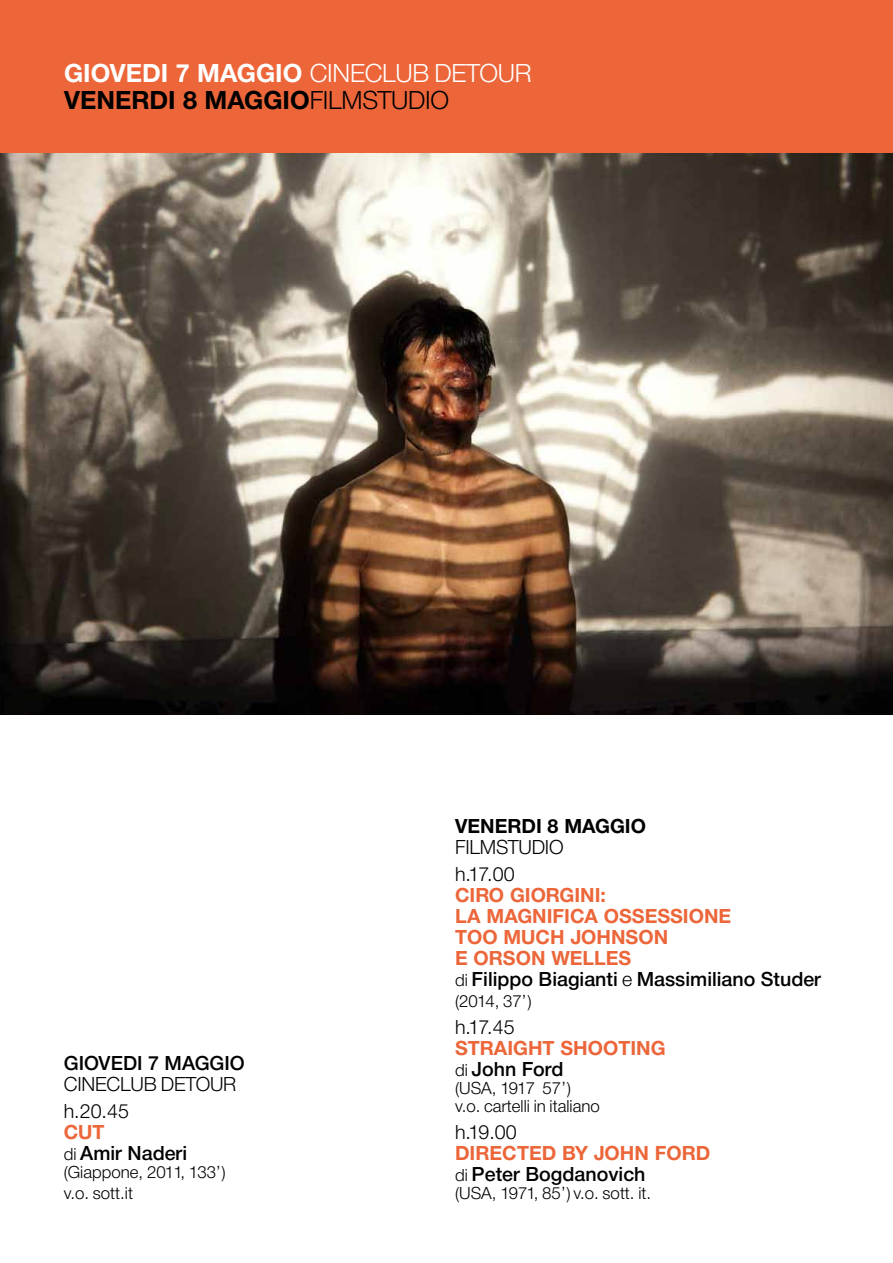
<style>
.page{position:relative;width:893px;height:1263px;background:#fff}
.page>*{position:absolute;margin:0;border:0;box-sizing:border-box;transform-origin:0 0}
.t1{font:27px/27px "NH75";color:#fff}
.t2{font:21px/21px "NH75";color:#ec663a}
.t3{font:21px "NH65";color:#000}
.t4{font:21px/27px "NH45";letter-spacing:-.01em;color:#000}
.t5{font:21px "NH75";color:#000}
.t6{font:18px/21px "NH45";color:#000}
.s1{font-family:"NH45"}
.s2{color:#000}
.s3{font-family:"NH45";color:#000}
.s4{font-family:"NH45";font-size:18px}
</style>
<div class="page">
<div style="left:0;top:0;width:893px;height:189px;background:#ec663a"></div>
<img style="left:0;top:153px;width:893px;height:561px">
<h1 class="t1" style="left:64px;top:62px;width:469px">GIOVEDI 7 MAGGIO <span class="s1">CINECLUB DETOUR<br></span><span class="s2">VENERDI 8 MAGGIO</span><span class="s3">FILMSTUDIO</span></h1>
<p class="t3" style="left:64px;top:1049px;width:183px">GIOVEDI 7 MAGGIO</p>
<p class="t4" style="left:64px;top:1072px;width:174px">CINECLUB DETOUR h.20.45</p>
<p class="t2" style="left:64px;top:1123px;width:42px">CUT</p>
<p class="t3" style="left:64px;top:1139px;width:125px"><span class="s4">di</span> Amir Naderi</p>
<p class="t6" style="left:64px;top:1163px;width:163px">(Giappone, 2011, 133’) v.o. sott.it</p>
<p class="t5" style="left:455px;top:812px;width:192px">VENERDI 8 MAGGIO</p>
<p class="t4" style="left:455px;top:835px;width:110px">FILMSTUDIO h.17.00</p>
<p class="t2" style="left:455px;top:886px;width:278px">CIRO GIORGINI:<br>LA MAGNIFICA OSSESSIONE<br>TOO MUCH JOHNSON<br>E ORSON WELLES</p>
<p class="t3" style="left:455px;top:965px;width:368px"><span class="s4">di</span> Filippo Biagianti <span class="s1">e</span> Massimiliano Studer</p>
<p class="t6" style="left:455px;top:992px;width:77px">(2014, 37’)</p>
<p class="t4" style="left:455px;top:1015px;width:61px">h.17.45</p>
<p class="t2" style="left:455px;top:1039px;width:212px">STRAIGHT SHOOTING</p>
<p class="t3" style="left:455px;top:1055px;width:110px"><span class="s4">di</span> John Ford</p>
<p class="t6" style="left:455px;top:1081px;width:146px;line-height:18px">(USA, 1917 57’) v.o. cartelli in italiano</p>
<p class="t4" style="left:455px;top:1120px;width:63px">h.19.00</p>
<p class="t2" style="left:455px;top:1144px;width:257px">DIRECTED BY JOHN FORD</p>
<p class="t3" style="left:455px;top:1160px;width:192px"><span class="s4">di</span> Peter Bogdanovich</p>
<p class="t6" style="left:455px;top:1184px;width:198px">(USA, 1971, 85’) v.o. sott. it.</p>
</div>
